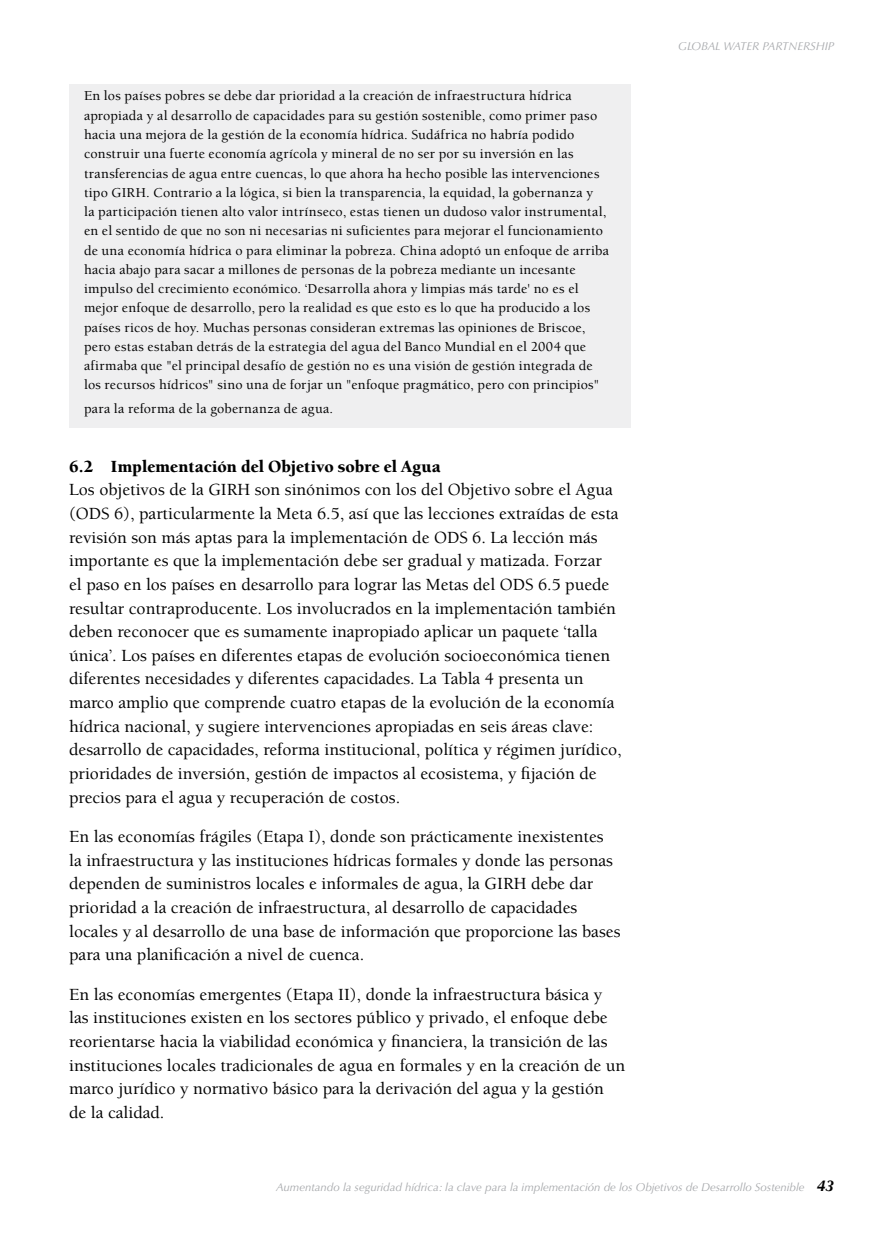
<style>
.page{position:relative;width:874px;height:1241px;background:#fff}
.page>*{position:absolute;margin:0;border:0;box-sizing:border-box;transform-origin:0 0}
.t1{font:500 17.5px/23.6px "Berkeley Std";color:#000}
.t2{font:900 17.5px "Berkeley Std";color:#000}
.t3{font:500 14px/19.2px "Berkeley Std";letter-spacing:.02em;color:#000}
.t4{font:italic 11.38px "Optima LT Std";color:#a7a9ac}
.s1{font-family:"Optima";font-weight:700;font-size:15.75px;color:#000}
</style>
<div class="page">
<div style="left:69px;top:84px;width:561px;height:343px;background:#efeff0"></div>
<p class="t3" style="left:84px;top:87px;width:526px">En los países pobres se debe dar prioridad a la creación de infraestructura hídrica apropiada y al desarrollo de capacidades para su gestión sostenible, como primer paso hacia una mejora de la gestión de la economía hídrica. Sudáfrica no habría podido construir una fuerte economía agrícola y mineral de no ser por su inversión en las transferencias de agua entre cuencas, lo que ahora ha hecho posible las intervenciones tipo GIRH. Contrario a la lógica, si bien la transparencia, la equidad, la gobernanza y<br>la participación tienen alto valor intrínseco, estas tienen un dudoso valor instrumental, en el sentido de que no son ni necesarias ni suficientes para mejorar el funcionamiento de una economía hídrica o para eliminar la pobreza. China adoptó un enfoque de arriba hacia abajo para sacar a millones de personas de la pobreza mediante un incesante impulso del crecimiento económico. ‘Desarrolla ahora y limpias más tarde' no es el mejor enfoque de desarrollo, pero la realidad es que esto es lo que ha producido a los países ricos de hoy. Muchas personas consideran extremas las opiniones de Briscoe, pero estas estaban detrás de la estrategia del agua del Banco Mundial en el 2004 que afirmaba que "el principal desafío de gestión no es una visión de gestión integrada de los recursos hídricos" sino una de forjar un "enfoque pragmático, pero con principios"</p>
<p class="t3" style="left:84px;top:399px;width:250px">para la reforma de la gobernanza de agua.</p>
<p class="t2" style="left:69px;top:457px;width:373px">6.2 Implementación del Objetivo sobre el Agua</p>
<p class="t1" style="left:69px;top:478px;width:554px">Los objetivos de la GIRH son sinónimos con los del Objetivo sobre el Agua (ODS 6), particularmente la Meta 6.5, así que las lecciones extraídas de esta revisión son más aptas para la implementación de ODS 6. La lección más importante es que la implementación debe ser gradual y matizada. Forzar<br>el paso en los países en desarrollo para lograr las Metas del ODS 6.5 puede resultar contraproducente. Los involucrados en la implementación también deben reconocer que es sumamente inapropiado aplicar un paquete ‘talla única’. Los países en diferentes etapas de evolución socioeconómica tienen diferentes necesidades y diferentes capacidades. La Tabla 4 presenta un marco amplio que comprende cuatro etapas de la evolución de la economía hídrica nacional, y sugiere intervenciones apropiadas en seis áreas clave: desarrollo de capacidades, reforma institucional, política y régimen jurídico, prioridades de inversión, gestión de impactos al ecosistema, y fijación de precios para el agua y recuperación de costos.</p>
<p class="t1" style="left:69px;top:825px;width:552px">En las economías frágiles (Etapa I), donde son prácticamente inexistentes la infraestructura y las instituciones hídricas formales y donde las personas dependen de suministros locales e informales de agua, la GIRH debe dar prioridad a la creación de infraestructura, al desarrollo de capacidades locales y al desarrollo de una base de información que proporcione las bases para una planificación a nivel de cuenca.</p>
<p class="t1" style="left:69px;top:982px;width:557px">En las economías emergentes (Etapa II), donde la infraestructura básica y las instituciones existen en los sectores público y privado, el enfoque debe reorientarse hacia la viabilidad económica y financiera, la transición de las instituciones locales tradicionales de agua en formales y en la creación de un marco jurídico y normativo básico para la derivación del agua y la gestión de la calidad.</p>
<p class="t4" style="left:677px;top:39px;width:157px">GLOBAL WATER PARTNERSHIP</p>
<p class="t4" style="left:276px;top:1180px;width:559px">Aumentando la seguridad hídrica: la clave para la implementación de los Objetivos de Desarrollo Sostenible <span class="s1">43</span></p>
</div>
